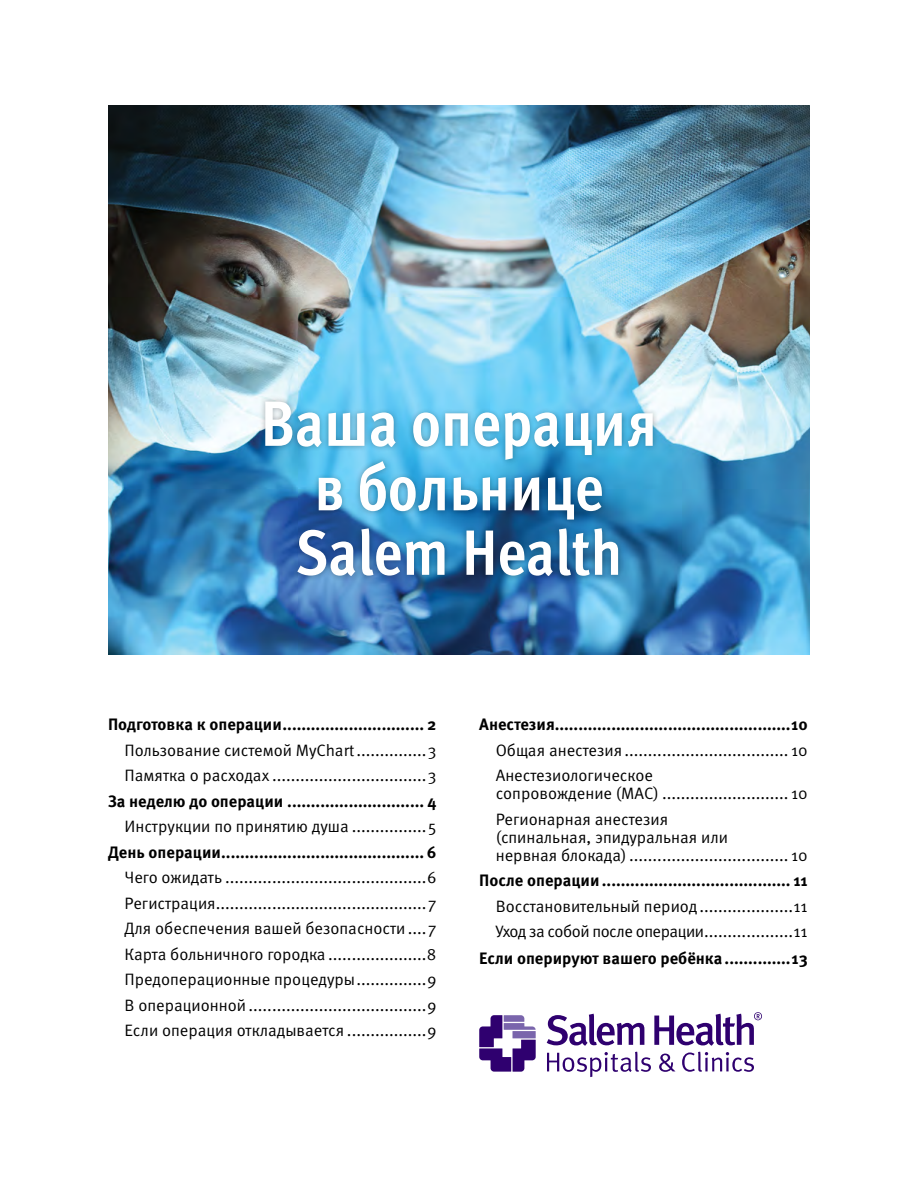
<style>
.page{position:relative;width:918px;height:1188px;background:#fff}
.page>*{position:absolute;margin:0;border:0;box-sizing:border-box;transform-origin:0 0}
.t1{font:700 condensed 63.9px/64.5px "Meta Pro";color:#fff;text-align:center}
.t2{font:16.5px/25.5px "Meta Pro Norm";color:#000}
.t3{font:700 16.5px "Meta Pro";color:#000}
</style>
<div class="page">
<img style="left:108px;top:106px;width:702px;height:549px">
<div style="left:259px;top:395px;width:400px;height:186px;background:#000;opacity:.32"></div>
<svg style="left:547px;top:1014px;width:97px;height:32px"></svg>
<svg style="left:654px;top:1012px;width:108px;height:34px"></svg>
<svg style="left:547px;top:1052px;width:104px;height:25px"></svg>
<svg style="left:659px;top:1054px;width:16px;height:18px"></svg>
<svg style="left:682px;top:1052px;width:72px;height:20px"></svg>
<svg style="left:479px;top:1015px;width:57px;height:57px"></svg>
<h1 class="t1" style="left:261px;top:388px;width:398px">Ваша операция в больнице<br>Salem Health</h1>
<p class="t3" style="left:108px;top:712px;width:330px">Подготовка к операции.............................. 2</p>
<p class="t2" style="left:124px;top:736px;width:313px">Пользование системой MyChart...............3<br>Памятка о расходах .................................3</p>
<p class="t3" style="left:108px;top:788px;width:330px">За неделю до операции ............................. 4</p>
<p class="t2" style="left:124px;top:813px;width:313px">Инструкции по принятию душа ................5</p>
<p class="t3" style="left:108px;top:839px;width:330px">День операции........................................... 6</p>
<p class="t2" style="left:124px;top:864px;width:313px;text-align:justify">Чего ожидать ...........................................6<br>Регистрация.............................................7<br>Для обеспечения вашей безопасности ....7<br>Карта больничного городка .....................8<br>Предоперационные процедуры...............9<br>В операционной ......................................9<br>Если операция откладывается .................9</p>
<p class="t3" style="left:479px;top:712px;width:330px">Анестезия..................................................10</p>
<p class="t2" style="left:496px;top:736px;width:313px">Общая анестезия ................................... 10<br>Анестезиологическое</p>
<p class="t2" style="left:496px;top:780px;width:313px">сопровождение (MAC) ........................... 10<br>Регионарная анестезия</p>
<p class="t2" style="left:496px;top:827px;width:313px;line-height:18px">(спинальная, эпидуральная или<br>нервная блокада) .................................. 10</p>
<p class="t3" style="left:479px;top:868px;width:330px">После операции ........................................ 11</p>
<p class="t2" style="left:496px;top:892px;width:313px">Восстановительный период ....................11<br>Уход за собой после операции...................11</p>
<p class="t3" style="left:479px;top:945px;width:330px">Если оперируют вашего ребёнка..............13</p>
</div>
